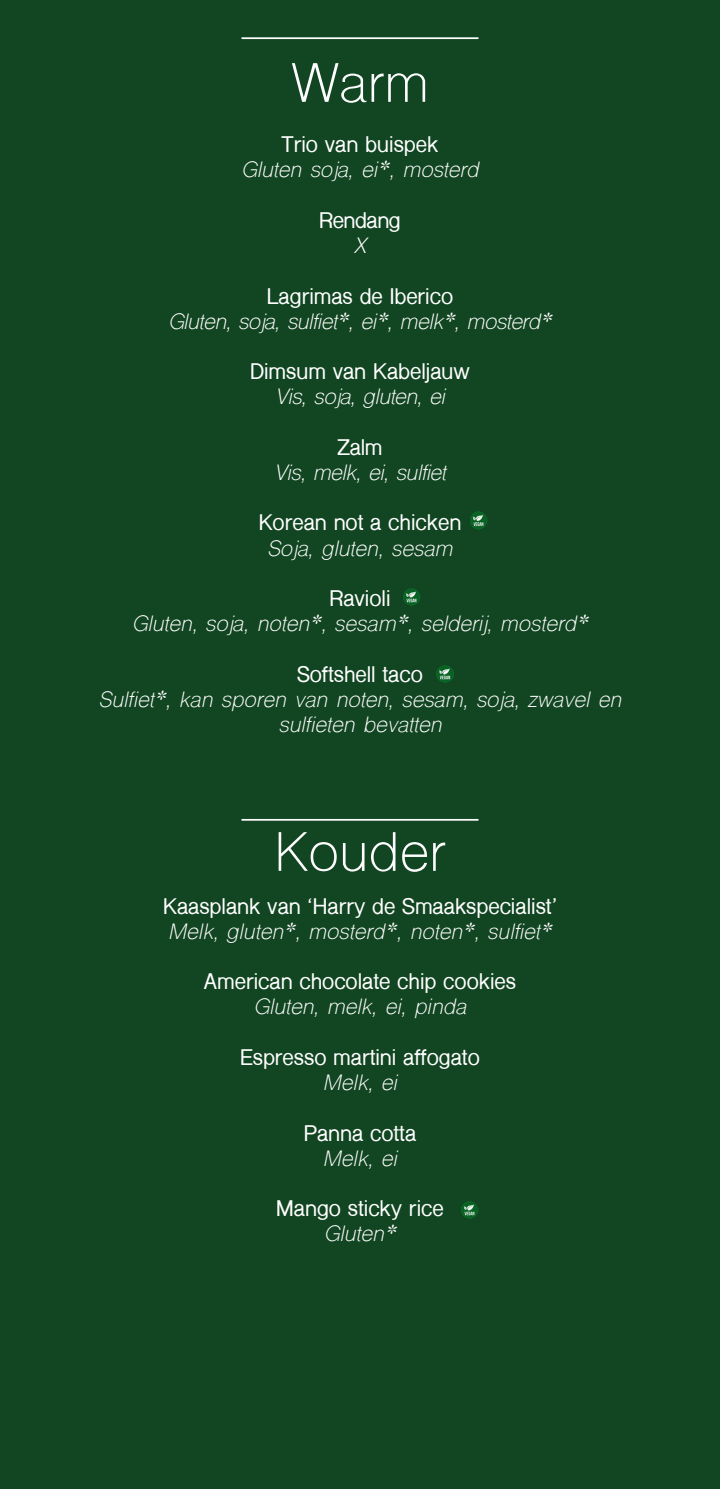
<style>
.page{position:relative;width:720px;height:1489px;background:#fff}
.page>*{position:absolute;margin:0;border:0;box-sizing:border-box;transform-origin:0 0}
.t1{font:52.5px "Shree Dev 0714";color:#fff}
.t2{font:italic 21px/25.2px "Shree Dev 0714";color:#fff;text-align:center}
.t3{font:700 21px "Shree Dev 0714";color:#fff}
.t4{font:italic 21px "Shree Dev 0714";letter-spacing:-.02em;color:#fff}
.t5{font:700 21px "Shree Dev 0714";letter-spacing:-.02em;color:#fff}
</style>
<div class="page">
<div style="left:0;top:0;width:719px;height:1488px;background:#124622"></div>
<hr style="left:241px;top:37px;width:237px;height:2px;background:#fff">
<hr style="left:241px;top:819px;width:237px;height:1px;background:#fff">
<img style="left:402px;top:587px;width:18px;height:18px">
<img style="left:469px;top:511px;width:18px;height:18px">
<img style="left:460px;top:1200px;width:18px;height:18px">
<img style="left:435px;top:665px;width:18px;height:18px">
<p class="t1" style="left:291px;top:51px;width:139px">Warm</p>
<p class="t3" style="left:281px;top:133px;width:158px">Trio van buispek</p>
<p class="t2" style="left:241px;top:160px;width:238px">Gluten soja, ei*, mosterd</p>
<p class="t5" style="left:319px;top:208px;width:83px">Rendang</p>
<p class="t2" style="left:353px;top:235px;width:14px">X</p>
<p class="t3" style="left:267px;top:284px;width:188px">Lagrimas de Iberico</p>
<p class="t4" style="left:168px;top:308px;width:385px">Gluten, soja, sulfiet*, ei*, melk*, mosterd*</p>
<p class="t3" style="left:250px;top:359px;width:221px">Dimsum van Kabeljauw</p>
<p class="t4" style="left:275px;top:384px;width:171px">Vis, soja, gluten, ei</p>
<p class="t3" style="left:337px;top:435px;width:46px">Zalm</p>
<p class="t4" style="left:274px;top:460px;width:173px">Vis, melk, ei, sulfiet</p>
<p class="t3" style="left:258px;top:511px;width:204px">Korean not a chicken</p>
<p class="t2" style="left:267px;top:538px;width:186px">Soja, gluten, sesam</p>
<p class="t3" style="left:329px;top:586px;width:63px">Ravioli</p>
<p class="t2" style="left:132px;top:613px;width:457px">Gluten, soja, noten*, sesam*, selderij, mosterd*</p>
<p class="t3" style="left:297px;top:662px;width:127px">Softshell taco</p>
<p class="t2" style="left:99px;top:689px;width:523px">Sulfiet*, kan sporen van noten, sesam, soja, zwavel en sulfieten bevatten</p>
<p class="t1" style="left:274px;top:820px;width:172px">Kouder</p>
<p class="t3" style="left:163px;top:894px;width:395px">Kaasplank van ‘Harry de Smaakspecialist’</p>
<p class="t2" style="left:168px;top:921px;width:385px">Melk, gluten*, mosterd*, noten*, sulfiet*</p>
<p class="t3" style="left:204px;top:969px;width:313px">American chocolate chip cookies</p>
<p class="t2" style="left:253px;top:996px;width:214px">Gluten, melk, ei, pinda</p>
<p class="t3" style="left:240px;top:1045px;width:241px">Espresso martini affogato</p>
<p class="t2" style="left:323px;top:1072px;width:75px">Melk, ei</p>
<p class="t3" style="left:303px;top:1120px;width:114px">Panna cotta</p>
<p class="t2" style="left:323px;top:1147px;width:75px">Melk, ei</p>
<p class="t3" style="left:276px;top:1196px;width:169px">Mango sticky rice</p>
<p class="t2" style="left:324px;top:1223px;width:73px">Gluten*</p>
</div>
